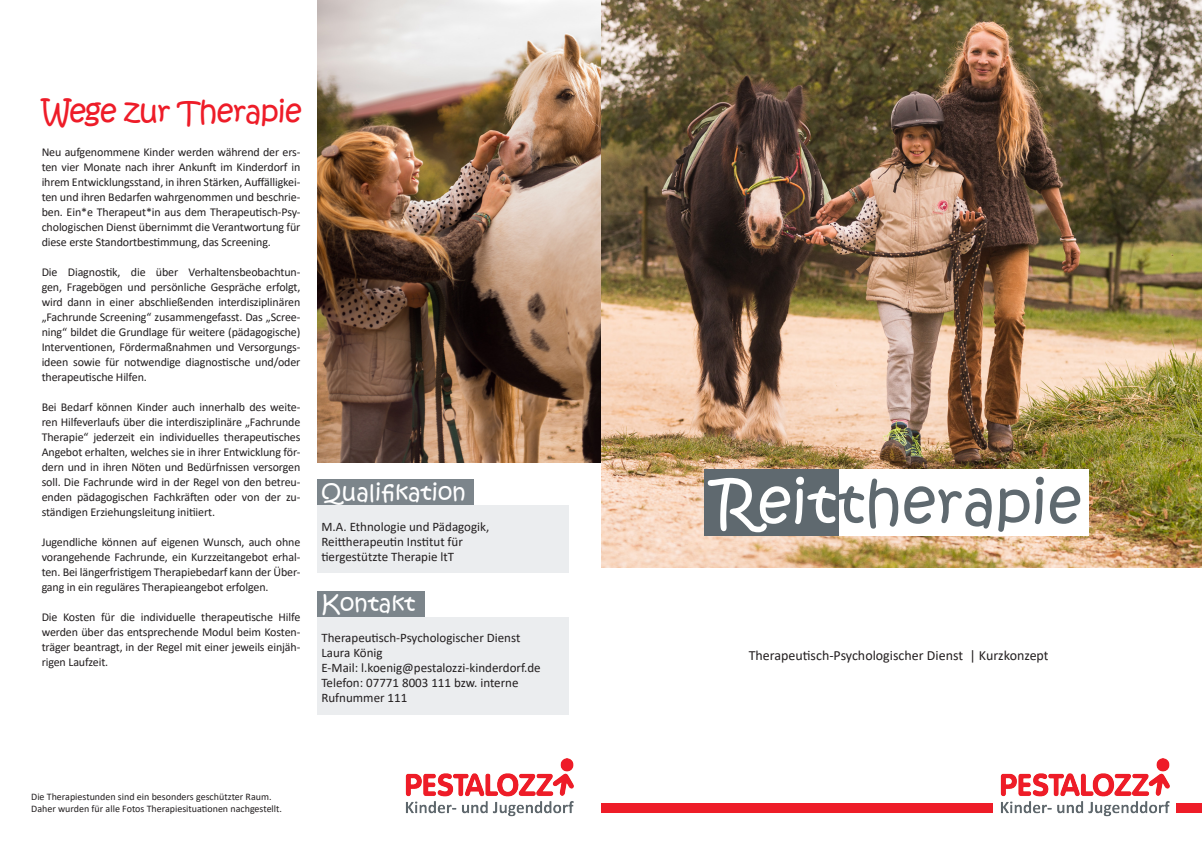
<style>
.page{position:relative;width:1202px;height:854px;background:#fff}
.page>*{position:absolute;margin:0;border:0;box-sizing:border-box;transform-origin:0 0}
.t1{font:60px "Kristen ITC";color:#5f696f}
.t2{font:30px "Kristen ITC";letter-spacing:-.03em;color:#ee1c28}
.t3{font:23px "Kristen ITC";color:#fff}
.t4{font:14px "Calibri";color:#231f20}
.t5{font:13px/15px "Calibri";color:#231f20}
.t6{font:12px/15px "Calibri";letter-spacing:-.01em;color:#231f20;text-align:justify}
.t7{font:10px/12px "Calibri";color:#231f20}
.s1{color:#fff}
</style>
<div class="page">
<img style="left:1000px;top:758px;width:170px;height:59px">
<img style="left:601px;top:0;width:601px;height:567px">
<div style="left:601px;top:802px;width:391px;height:10px;background:#ee1c28"></div>
<div style="left:1176px;top:802px;width:26px;height:10px;background:#ee1c28"></div>
<div style="left:838px;top:469px;width:251px;height:66px;background:#fff"></div>
<div style="left:704px;top:469px;width:135px;height:66px;background:#5f696f"></div>
<div style="left:317px;top:479px;width:156px;height:26px;background:#7c858b"></div>
<div style="left:317px;top:505px;width:252px;height:67px;background:#ebedef"></div>
<div style="left:317px;top:616px;width:252px;height:98px;background:#ebedef"></div>
<img style="left:405px;top:758px;width:169px;height:59px">
<div style="left:317px;top:591px;width:108px;height:25px;background:#7c858b"></div>
<img style="left:317px;top:0;width:284px;height:462px">
<p class="t2" style="left:42px;top:92px;width:262px">Wege zur Therapie</p>
<p class="t6" style="left:42px;top:144px;width:260px">Neu aufgenommene Kinder werden während der ers&shy;ten vier Monate nach ihrer Ankunft im Kinderdorf in ihrem Entwicklungsstand, in ihren Stärken, Auffälligkei&shy;ten und ihren Bedarfen wahrgenommen und beschrie&shy;ben. Ein*e Therapeut*in aus dem Therapeutisch-Psy&shy;chologischen Dienst übernimmt die Verantwortung für diese erste Standortbestimmung, das Screening.</p>
<p class="t6" style="left:42px;top:264px;width:260px">Die Diagnostik, die über Verhaltensbeobachtun&shy;gen, Fragebögen und persönliche Gespräche erfolgt, wird dann in einer abschließenden interdisziplinären „Fachrunde Screening“ zusammengefasst. Das „Scree&shy;ning“ bildet die Grundlage für weitere (pädagogische)<br>Interventionen, Fördermaßnahmen und Versorgungs&shy;ideen sowie für notwendige diagnostische und/oder therapeutische Hilfen.</p>
<p class="t6" style="left:42px;top:399px;width:260px">Bei Bedarf können Kinder auch innerhalb des weite&shy;ren Hilfeverlaufs über die interdisziplinäre „Fachrunde Therapie“ jederzeit ein individuelles therapeutisches Angebot erhalten, welches sie in ihrer Entwicklung för&shy;dern und in ihren Nöten und Bedürfnissen versorgen soll. Die Fachrunde wird in der Regel von den betreu&shy;enden pädagogischen Fachkräften oder von der zu&shy;ständigen Erziehungsleitung initiiert.</p>
<p class="t6" style="left:42px;top:534px;width:260px">Jugendliche können auf eigenen Wunsch, auch ohne vorangehende Fachrunde, ein Kurzzeitangebot erhal&shy;ten. Bei längerfristigem Therapiebedarf kann der Über&shy;gang in ein reguläres Therapieangebot erfolgen.</p>
<p class="t6" style="left:42px;top:609px;width:260px">Die Kosten für die individuelle therapeutische Hilfe werden über das entsprechende Modul beim Kosten&shy;träger beantragt, in der Regel mit einer jeweils einjäh&shy;rigen Laufzeit.</p>
<p class="t3" style="left:321px;top:477px;width:146px">Qualifikation</p>
<p class="t5" style="left:321px;top:519px;width:170px">M.A. Ethnologie und Pädagogik,<br>Reittherapeutin Institut für tiergestützte Therapie ltT</p>
<p class="t3" style="left:321px;top:588px;width:96px">Kontakt</p>
<p class="t5" style="left:321px;top:630px;width:201px">Therapeutisch-Psychologischer Dienst</p>
<p class="t5" style="left:321px;top:645px;width:63px">Laura König</p>
<p class="t5" style="left:321px;top:660px;width:221px">E-Mail: l.koenig@pestalozzi-kinderdorf.de</p>
<p class="t5" style="left:321px;top:675px;width:199px">Telefon: 07771 8003 111 bzw. interne</p>
<p class="t5" style="left:321px;top:690px;width:87px">Rufnummer 111</p>
<p class="t7" style="left:31px;top:790px;width:252px">Die Therapiestunden sind ein besonders geschützter Raum.<br>Daher wurden für alle Fotos Therapiesituationen nachgestellt.</p>
<p class="t1" style="left:714px;top:463px;width:369px"><span class="s1">Reit</span>therapie</p>
<p class="t4" style="left:749px;top:645px;width:301px">Therapeutisch-Psychologischer Dienst | Kurzkonzept</p>
</div>
